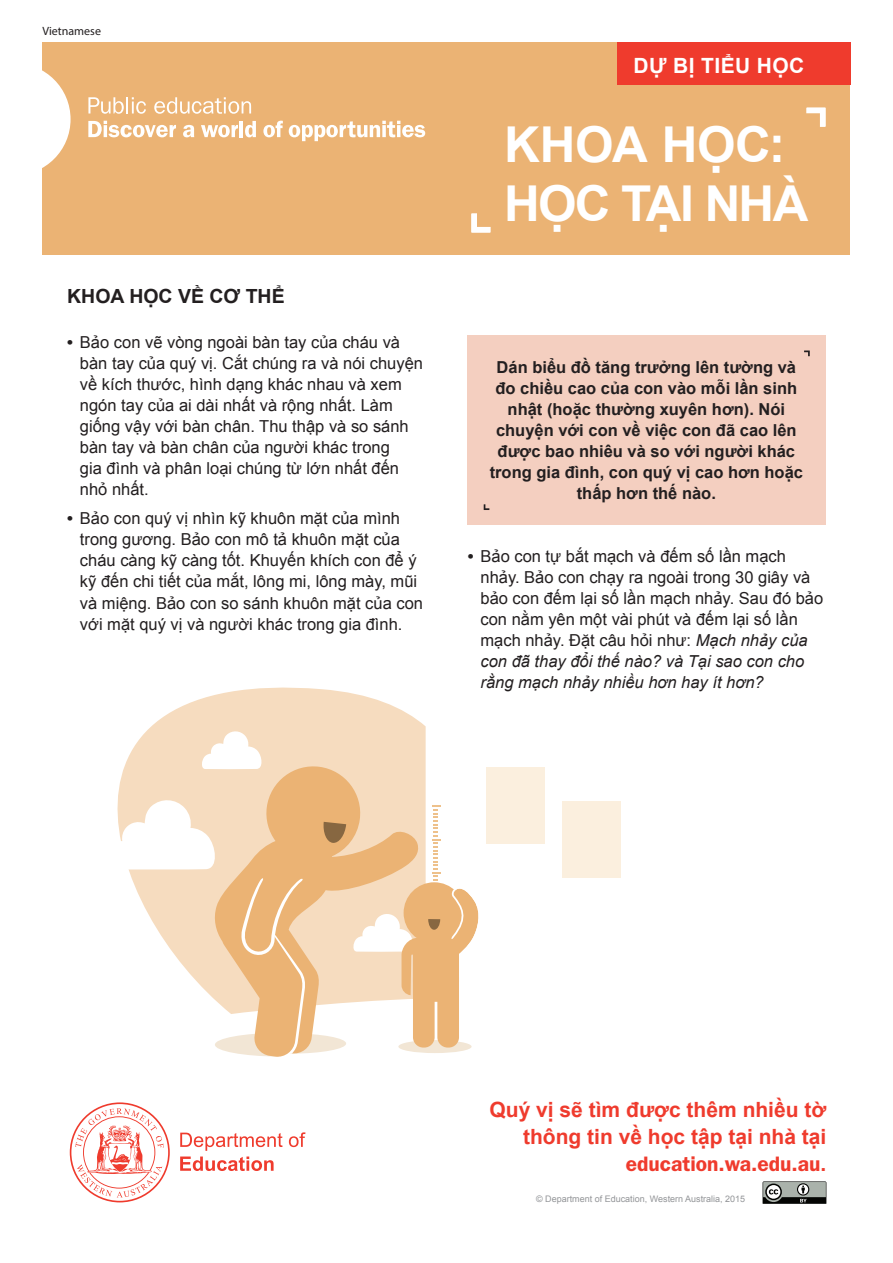
<style>
.page{position:relative;width:893px;height:1263px;background:#fff}
.page>*{position:absolute;margin:0;border:0;box-sizing:border-box;transform-origin:0 0}
.t1{font:700 49.5px/58.5px "Arial";letter-spacing:-.035em;color:#fff}
.t2{font:700 21px/27px "Arial";color:#ef3b2d;text-align:right}
.t3{font:600 21px "ITC Franklin Gothic Std";color:#ef3b2d}
.t4{font:700 21px "Arial";letter-spacing:.015em;color:#fff}
.t5{font:700 19.5px "Arial";color:#231f20}
.t6{font:16.5px/21px "Arial";color:#231f20}
.t7{font:700 16.5px/21px "Arial";color:#231f20;text-align:center}
.t8{font:12px "Myriad Pro";color:#231f20}
.t9{font:9px "Arial";color:#939598}
.s1{font-weight:700}
.s2{font-style:italic}
.s3{font-family:"Arial";font-weight:700}
</style>
<div class="page">
<div style="left:43px;top:43px;width:807px;height:212px;background:#ebb374"></div>
<div style="left:617px;top:43px;width:233px;height:42px;background:#ef3b2d"></div>
<svg style="left:42px;top:63px;width:29px;height:112px"></svg>
<svg style="left:88px;top:97px;width:58px;height:17px"></svg>
<svg style="left:154px;top:97px;width:97px;height:17px"></svg>
<svg style="left:88px;top:121px;width:88px;height:16px"></svg>
<svg style="left:183px;top:125px;width:11px;height:12px"></svg>
<svg style="left:201px;top:125px;width:37px;height:12px"></svg>
<hr style="left:240px;top:121px;width:3px;height:16px;background:#fff">
<svg style="left:245px;top:121px;width:11px;height:16px"></svg>
<svg style="left:263px;top:121px;width:20px;height:16px"></svg>
<svg style="left:289px;top:121px;width:136px;height:20px"></svg>
<svg style="left:70px;top:1102px;width:100px;height:100px"></svg>
<svg style="left:289px;top:1132px;width:16px;height:15px"></svg>
<svg style="left:180px;top:1132px;width:103px;height:39px"></svg>
<svg style="left:763px;top:1181px;width:63px;height:23px"></svg>
<svg style="left:471px;top:213px;width:20px;height:20px"></svg>
<svg style="left:806px;top:107px;width:20px;height:20px"></svg>
<div style="left:398px;top:1040px;width:74px;height:13px;background:#f2e6d5;border-radius:50%"></div>
<svg style="left:118px;top:687px;width:308px;height:311px;fill:#f6dcbf"></svg>
<div style="left:404px;top:882px;width:61px;height:61px;background:#ebb374;border-radius:50%"></div>
<div style="left:413px;top:931px;width:46px;height:71px;background:#ebb374;border-radius:20px"></div>
<div style="left:437px;top:968px;width:22px;height:79px;background:#ebb374;border-radius:10px"></div>
<div style="left:413px;top:968px;width:22px;height:79px;background:#ebb374;border-radius:10px"></div>
<svg style="left:117px;top:797px;width:96px;height:73px"></svg>
<svg style="left:200px;top:730px;width:64px;height:39px"></svg>
<svg style="left:450px;top:887px;width:29px;height:67px"></svg>
<svg style="left:420px;top:805px;width:21px;height:125px"></svg>
<svg style="left:213px;top:763px;width:207px;height:294px;fill:#f6dcbf"></svg>
<svg style="left:323px;top:822px;width:23px;height:21px"></svg>
<svg style="left:215px;top:877px;width:131px;height:179px;background:#f1cca2"></svg>
<div style="left:486px;top:767px;width:59px;height:77px;background:#fbefde"></div>
<div style="left:562px;top:801px;width:59px;height:77px;background:#fbefde"></div>
<div style="left:468px;top:336px;width:358px;height:189px;background:#f4cfc0"></div>
<svg style="left:804px;top:350px;width:6px;height:6px"></svg>
<svg style="left:484px;top:504px;width:5px;height:6px"></svg>
<p class="t8" style="left:43px;top:23px;width:60px">Vietnamese</p>
<p class="t5" style="left:67px;top:283px;width:219px">KHOA HỌC VỀ CƠ THỂ</p>
<p class="t6" style="left:80px;top:332px;width:345px;text-indent:-13px"><span class="s1">•</span> Bảo con vẽ vòng ngoài bàn tay của cháu và bàn tay của quý vị. Cắt chúng ra và nói chuyện về kích thước, hình dạng khác nhau và xem ngón tay của ai dài nhất và rộng nhất. Làm giống vậy với bàn chân. Thu thập và so sánh bàn tay và bàn chân của người khác trong<br>gia đình và phân loại chúng từ lớn nhất đến nhỏ nhất.</p>
<p class="t6" style="left:80px;top:508px;width:345px;text-indent:-13px"><span class="s1">•</span> Bảo con quý vị nhìn kỹ khuôn mặt của mình trong gương. Bảo con mô tả khuôn mặt của cháu càng kỹ càng tốt. Khuyến khích con để ý kỹ đến chi tiết của mắt, lông mi, lông mày, mũi và miệng. Bảo con so sánh khuôn mặt của con với mặt quý vị và người khác trong gia đình.</p>
<p class="t4" style="left:634px;top:52px;width:172px">DỰ BỊ TIỂU HỌC</p>
<h1 class="t1" style="left:504px;top:117px;width:306px">KHOA HỌC:<br>HỌC TẠI NHÀ</h1>
<p class="t7" style="left:490px;top:358px;width:315px">Dán biểu đồ tăng trưởng lên tường và đo chiều cao của con vào mỗi lần sinh nhật (hoặc thường xuyên hơn). Nói chuyện với con về việc con đã cao lên được bao nhiêu và so với người khác trong gia đình, con quý vị cao hơn hoặc thấp hơn thế nào.</p>
<p class="t6" style="left:480px;top:545px;width:344px;text-indent:-13px"><span class="s1">•</span> Bảo con tự bắt mạch và đếm số lần mạch nhảy. Bảo con chạy ra ngoài trong 30 giây và bảo con đếm lại số lần mạch nhảy. Sau đó bảo con nằm yên một vài phút và đếm lại số lần mạch nhảy. Đặt câu hỏi như: <span class="s2">Mạch nhảy của con đã thay đổi thế nào? và Tại sao con cho rằng mạch nhảy nhiều hơn hay ít hơn?</span></p>
<p class="t2" style="left:490px;top:1097px;width:338px">Quý vị sẽ tìm được thêm nhiều tờ thông tin về học tập tại nhà tại</p>
<p class="t3" style="left:626px;top:1152px;width:202px">education.wa.edu.au<span class="s3">.</span></p>
<p class="t9" style="left:536px;top:1193px;width:211px">© Department of Education, Western Australia, 2015</p>
</div>
